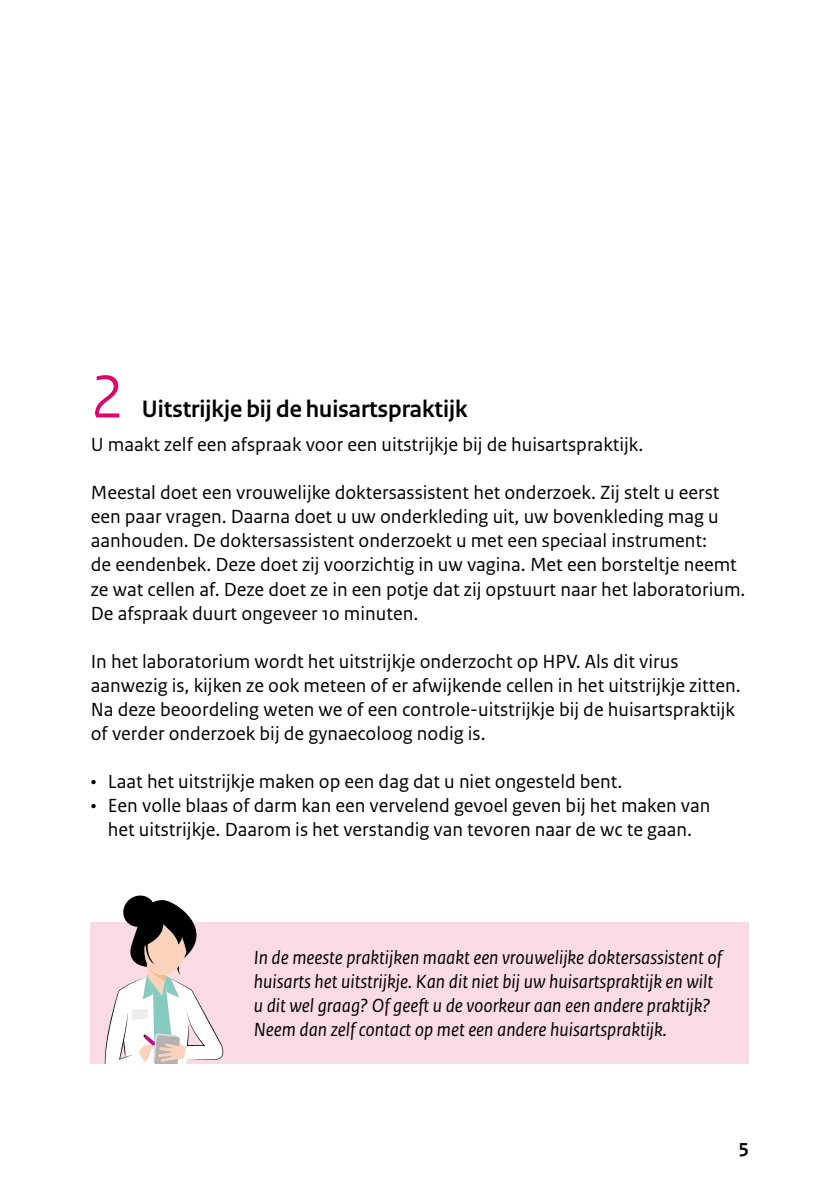
<style>
.page{position:relative;width:840px;height:1191px;background:#fff}
.page>*{position:absolute;margin:0;border:0;box-sizing:border-box;transform-origin:0 0}
.H3_Head_3{font:64px "Rijksoverheid Sans Heading";color:#e0006d}
.H3_Head_3-2{font:700 25px "Rijksoverheid Sans Heading";color:#000}
.Body{font:20px/24px "Rijksoverheid Sans Text";color:#000}
.Kadertekst_paars{font:italic 20px/24px "Rijksoverheid Sans Text";color:#000}
.t1{font:700 20px "Rijksoverheid Sans Text";color:#000}
</style>
<div class="page">
<div style="left:91px;top:921px;width:657px;height:142px;background:#fadbe5"></div>
<svg style="left:103px;top:895px;width:124px;height:168px"></svg>
<h3 class="H3_Head_3" style="left:91px;top:359px;width:34px">2</h3>
<h3 class="H3_Head_3-2" style="left:142px;top:395px;width:327px">Uitstrijkje bij de huisartspraktijk</h3>
<p class="Body" style="left:91px;top:433px;width:554px">U maakt zelf een afspraak voor een uitstrijkje bij de huisartspraktijk.</p>
<p class="Body" style="left:91px;top:481px;width:655px">Meestal doet een vrouwelijke doktersassistent het onderzoek. Zij stelt u eerst een paar vragen. Daarna doet u uw onderkleding uit, uw bovenkleding mag u aanhouden. De doktersassistent onderzoekt u met een speciaal instrument:<br>de eendenbek. Deze doet zij voorzichtig in uw vagina. Met een borsteltje neemt ze wat cellen af. Deze doet ze in een potje dat zij opstuurt naar het laboratorium.<br>De afspraak duurt ongeveer 10 minuten.</p>
<p class="Body" style="left:91px;top:649px;width:651px">In het laboratorium wordt het uitstrijkje onderzocht op HPV. Als dit virus aanwezig is, kijken ze ook meteen of er afwijkende cellen in het uitstrijkje zitten.<br>Na deze beoordeling weten we of een controle-uitstrijkje bij de huisartspraktijk of verder onderzoek bij de gynaecoloog nodig is.</p>
<p class="Body" style="left:91px;top:769px;width:533px">• Laat het uitstrijkje maken op een dag dat u niet ongesteld bent.</p>
<p class="Body" style="left:91px;top:793px;width:621px;text-align:center">• Een volle blaas of darm kan een vervelend gevoel geven bij het maken van het uitstrijkje. Daarom is het verstandig van tevoren naar de wc te gaan.</p>
<p class="Kadertekst_paars" style="left:253px;top:945px;width:469px">In de meeste praktijken maakt een vrouwelijke doktersassistent of huisarts het uitstrijkje. Kan dit niet bij uw huisartspraktijk en wilt u dit wel graag? Of geeft u de voorkeur aan een andere praktijk?<br>Neem dan zelf contact op met een andere huisartspraktijk.</p>
<p class="t1" style="left:738px;top:1135px;width:12px">5</p>
</div>
